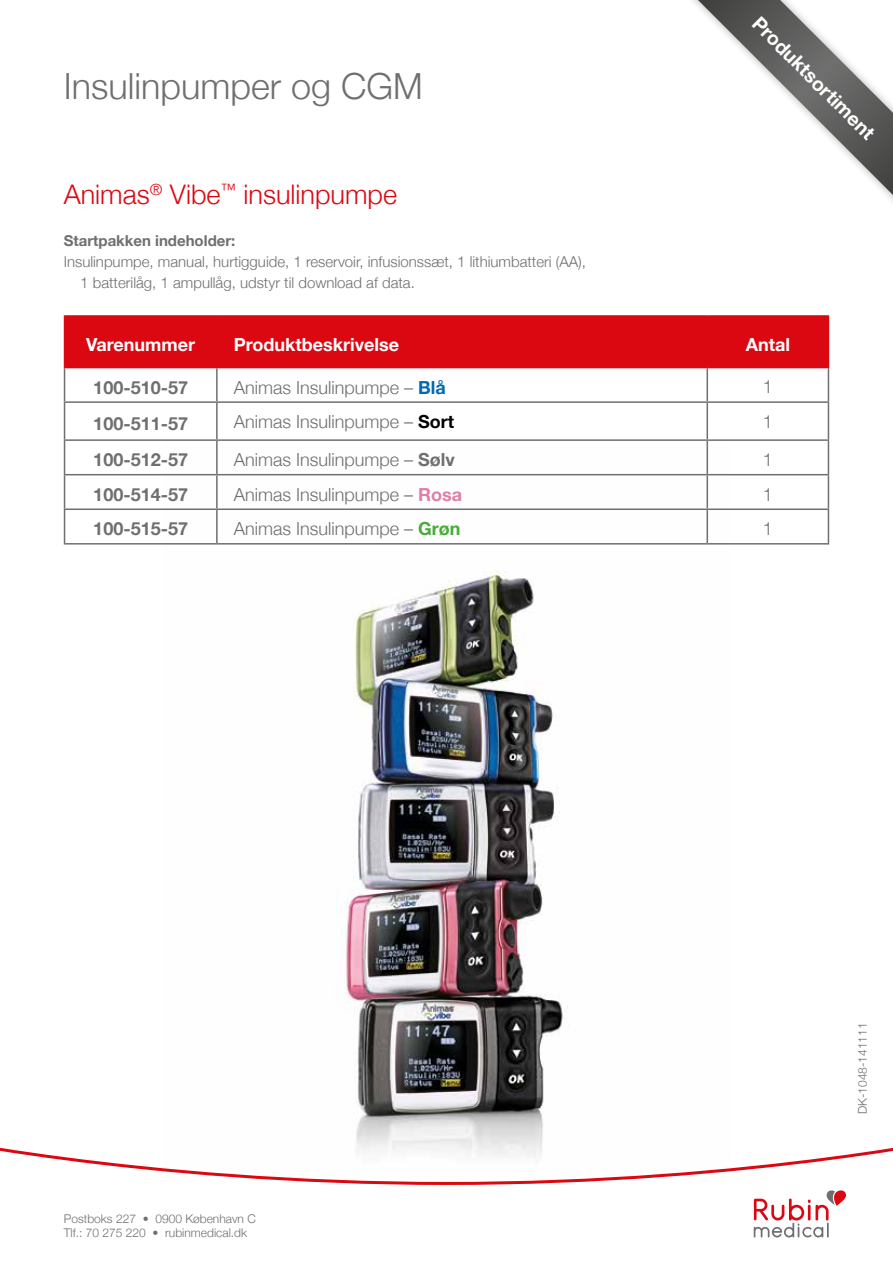
<style>
.page{position:relative;width:893px;height:1263px;background:#fff}
.page>*{position:absolute;margin:0;border:0;box-sizing:border-box;transform-origin:0 0}
.t1{font:300 36px "Helvetica Neue";color:#706f6f}
.t2{font:300 27px "Helvetica Neue";color:#db0812}
.t3{font:700 19.5px "Helvetica Neue";color:#fff}
.t4{font:300 18px "Helvetica Neue";color:#706f6f}
.t5{font:700 18px "Helvetica Neue";color:#706f6f}
.t6{font:700 18px "Helvetica Neue";color:#fff}
.t7{font:300 15px/21px "Helvetica Neue";color:#706f6f}
.t8{font:700 15px "Helvetica Neue";color:#706f6f}
.t9{font:300 12px/14.4px "Helvetica Neue";color:#706f6f}
.s1{font-weight:700;color:#0069b4}
.s2{font-weight:700;color:#000}
.s3{font-weight:700}
.s4{font-weight:700;color:#de7ea9}
.s5{font-weight:700;color:#45ac34}
</style>
<div class="page">
<img style="left:163px;top:473px;width:567px;height:658px">
<div style="left:65px;top:317px;width:763px;height:50px;background:#db0812"></div>
<hr style="left:64px;top:368px;width:1px;height:33px;background:#706f6f">
<hr style="left:216px;top:368px;width:2px;height:33px;background:#706f6f">
<hr style="left:706px;top:368px;width:2px;height:33px;background:#706f6f">
<hr style="left:828px;top:368px;width:1px;height:33px;background:#706f6f">
<hr style="left:64px;top:401px;width:153px;height:2px;background:#706f6f">
<hr style="left:64px;top:403px;width:1px;height:36px;background:#706f6f">
<hr style="left:217px;top:401px;width:490px;height:2px;background:#706f6f">
<hr style="left:216px;top:403px;width:2px;height:36px;background:#706f6f">
<hr style="left:707px;top:401px;width:122px;height:2px;background:#706f6f">
<hr style="left:706px;top:403px;width:2px;height:36px;background:#706f6f">
<hr style="left:828px;top:403px;width:1px;height:36px;background:#706f6f">
<hr style="left:64px;top:439px;width:153px;height:2px;background:#706f6f">
<hr style="left:64px;top:441px;width:1px;height:33px;background:#706f6f">
<hr style="left:217px;top:439px;width:490px;height:2px;background:#706f6f">
<hr style="left:216px;top:441px;width:2px;height:33px;background:#706f6f">
<hr style="left:707px;top:439px;width:122px;height:2px;background:#706f6f">
<hr style="left:706px;top:441px;width:2px;height:33px;background:#706f6f">
<hr style="left:828px;top:441px;width:1px;height:33px;background:#706f6f">
<hr style="left:64px;top:474px;width:153px;height:1px;background:#706f6f">
<hr style="left:64px;top:475px;width:1px;height:33px;background:#706f6f">
<hr style="left:217px;top:474px;width:490px;height:1px;background:#706f6f">
<hr style="left:216px;top:475px;width:2px;height:33px;background:#706f6f">
<hr style="left:707px;top:474px;width:122px;height:1px;background:#706f6f">
<hr style="left:706px;top:475px;width:2px;height:33px;background:#706f6f">
<hr style="left:828px;top:475px;width:1px;height:33px;background:#706f6f">
<hr style="left:64px;top:508px;width:153px;height:2px;background:#706f6f">
<hr style="left:64px;top:510px;width:1px;height:33px;background:#706f6f">
<hr style="left:217px;top:508px;width:490px;height:2px;background:#706f6f">
<hr style="left:216px;top:510px;width:2px;height:33px;background:#706f6f">
<hr style="left:707px;top:508px;width:122px;height:2px;background:#706f6f">
<hr style="left:706px;top:510px;width:2px;height:33px;background:#706f6f">
<hr style="left:828px;top:510px;width:1px;height:33px;background:#706f6f">
<hr style="left:64px;top:543px;width:153px;height:2px;background:#706f6f">
<hr style="left:217px;top:543px;width:490px;height:2px;background:#706f6f">
<hr style="left:707px;top:543px;width:122px;height:2px;background:#706f6f">
<hr style="left:64px;top:315px;width:153px;height:2px;background:#db0812">
<hr style="left:64px;top:317px;width:1px;height:50px;background:#db0812">
<hr style="left:217px;top:315px;width:490px;height:2px;background:#db0812">
<hr style="left:216px;top:317px;width:2px;height:50px;background:#db0812">
<hr style="left:707px;top:315px;width:122px;height:2px;background:#db0812">
<hr style="left:706px;top:317px;width:2px;height:50px;background:#db0812">
<hr style="left:828px;top:317px;width:1px;height:50px;background:#db0812">
<hr style="left:64px;top:367px;width:153px;height:1px;background:#db0812">
<hr style="left:217px;top:367px;width:490px;height:1px;background:#db0812">
<hr style="left:707px;top:367px;width:122px;height:1px;background:#db0812">
<svg style="left:0;top:1131px;width:893px;height:54px"></svg>
<svg style="left:754px;top:1190px;width:92px;height:47px"></svg>
<svg style="left:692px;top:0;width:201px;height:201px"></svg>
<h1 class="t1" style="left:64px;top:57px;width:360px">Insulinpumper og CGM</h1>
<h2 class="t2" style="left:64px;top:172px;width:335px">Animas<sup>®</sup> Vibe<sup>™</sup> insulinpumpe</h2>
<p class="t8" style="left:64px;top:228px;width:173px">Startpakken indeholder:</p>
<p class="t7" style="left:80px;top:250px;width:507px;text-indent:-16px">Insulinpumpe, manual, hurtigguide, 1 reservoir, infusionssæt, 1 lithiumbatteri (AA),<br>1 batterilåg, 1 ampullåg, udstyr til download af data.</p>
<h3 class="t3" style="left:766px;top:9px;width:165px;rotate:45deg">Produktsortiment</h3>
<p class="t6" style="left:86px;top:330px;width:110px">Varenummer</p>
<p class="t6" style="left:234px;top:330px;width:167px">Produktbeskrivelse</p>
<p class="t6" style="left:746px;top:330px;width:46px">Antal</p>
<p class="t5" style="left:93px;top:373px;width:96px">100-510-57</p>
<p class="t4" style="left:234px;top:373px;width:213px">Animas Insulinpumpe – <span class="s1">Blå</span></p>
<p class="t4" style="left:763px;top:372px;width:12px">1</p>
<p class="t5" style="left:93px;top:409px;width:96px">100-511-57</p>
<p class="t4" style="left:234px;top:407px;width:222px">Animas Insulinpumpe – <span class="s2">Sort</span></p>
<p class="t4" style="left:763px;top:407px;width:12px">1</p>
<p class="t5" style="left:93px;top:446px;width:96px">100-512-57</p>
<p class="t4" style="left:234px;top:445px;width:223px">Animas Insulinpumpe – <span class="s3">Sølv</span></p>
<p class="t4" style="left:763px;top:445px;width:12px">1</p>
<p class="t5" style="left:93px;top:480px;width:96px">100-514-57</p>
<p class="t4" style="left:234px;top:480px;width:230px">Animas Insulinpumpe – <span class="s4">Rosa</span></p>
<p class="t4" style="left:763px;top:480px;width:12px">1</p>
<p class="t5" style="left:93px;top:515px;width:96px">100-515-57</p>
<p class="t4" style="left:234px;top:514px;width:228px">Animas Insulinpumpe – <span class="s5">Grøn</span></p>
<p class="t4" style="left:763px;top:514px;width:12px">1</p>
<p class="t9" style="left:64px;top:1211px;width:194px">Postboks 227 • 0900 København C<br>Tlf.: 70 275 220 • rubinmedical.dk</p>
<p class="t9" style="left:854px;top:1114px;width:93px;rotate:-90deg">DK-1048-141111</p>
</div>
